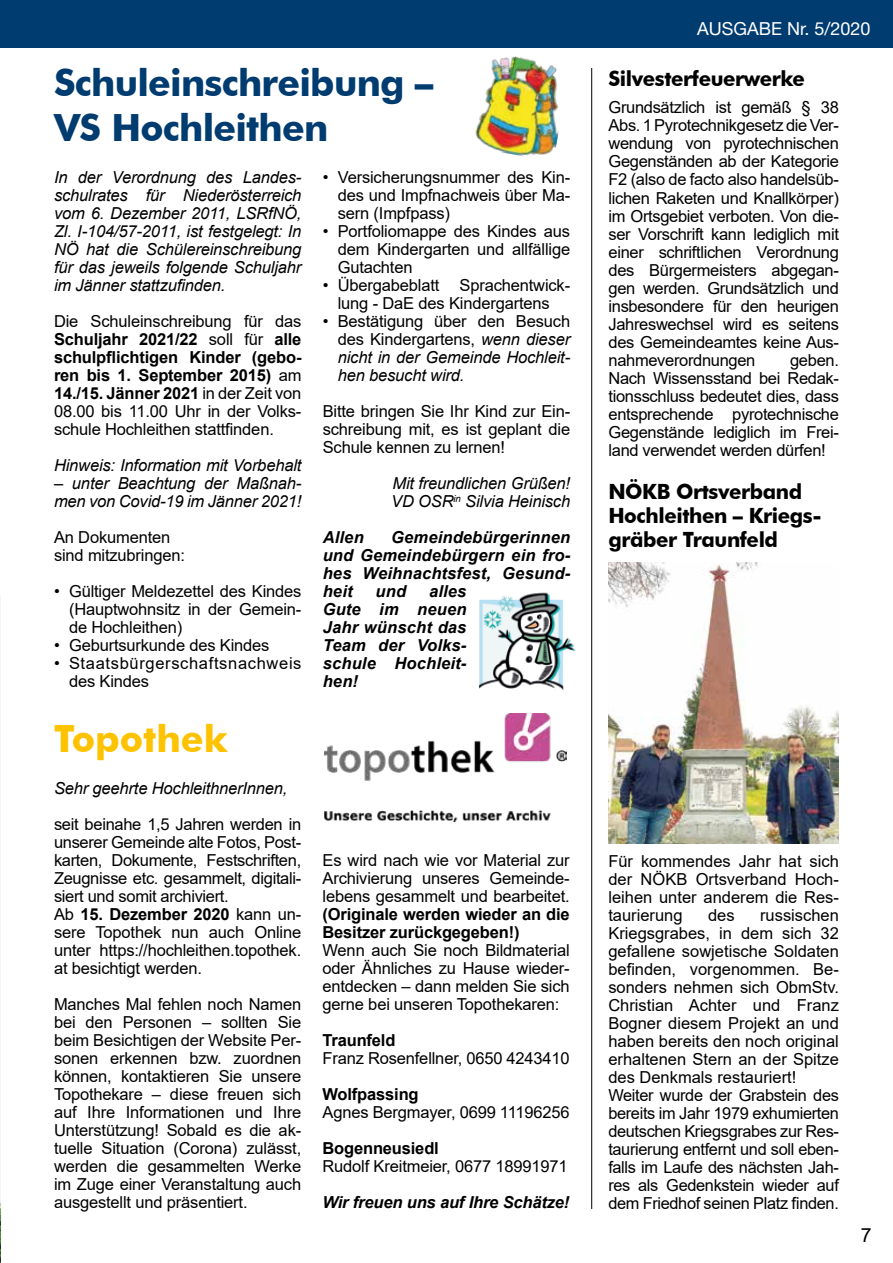
<style>
.page{position:relative;width:893px;height:1263px;background:#fff}
.page>*{position:absolute;margin:0;border:0;box-sizing:border-box;transform-origin:0 0}
.t1{font:700 37.5px/45px "Futura BT";letter-spacing:-.02em;color:#003c70}
.t2{font:700 37.5px "Futura BT";color:#fdc300}
.t3{font:700 21px/24px "Futura BT";letter-spacing:-.02em;color:#000}
.t4{font:19.5px "Arial";color:#000}
.t5{font:18px "Helvetica Neue LT Std";color:#fff}
.t6{font:16.5px/18px "Arial";letter-spacing:-.01em;color:#000;text-align:justify}
.t7{font:italic 16.5px/18px "Arial";letter-spacing:-.01em;color:#000;text-align:justify}
.t8{font:italic 700 16.5px/18px "Arial";letter-spacing:.01em;color:#000;text-align:justify}
.t9{font:700 16.5px/18px "Arial";letter-spacing:-.01em;color:#000}
.t10{font:16.5px/18px "Arial";letter-spacing:.04em;color:#000}
.t11{font:italic 700 16.5px "Arial";letter-spacing:-.01em;color:#000}
.s1{font-weight:700}
.s2{font-style:normal}
</style>
<div class="page">
<div style="left:0;top:0;width:893px;height:48px;background:#003c70"></div>
<img style="left:608px;top:563px;width:231px;height:281px">
<img style="left:479px;top:592px;width:97px;height:98px">
<img style="left:475px;top:56px;width:84px;height:100px">
<hr style="left:591px;top:68px;width:1px;height:1141px;background:#000">
<img style="left:325px;top:714px;width:241px;height:107px">
<img style="left:0;top:1153px;width:1px;height:110px">
<h1 class="t1" style="left:54px;top:60px;width:381px">Schuleinschreibung –<br>VS Hochleithen</h1>
<p class="t7" style="left:54px;top:169px;width:249px">In der Verordnung des Landes&shy;schulrates für Niederösterreich vom 6. Dezember 2011, LSRfNÖ, Zl. I-104/57-2011, ist festgelegt: In NÖ hat die Schülereinschreibung für das jeweils folgende Schuljahr im Jänner stattzufinden.</p>
<p class="t6" style="left:54px;top:312px;width:249px">Die Schuleinschreibung für das <span class="s1">Schuljahr 2021/22</span> soll für <span class="s1">alle schulpflichtigen Kinder (gebo&shy;ren bis 1. September 2015)</span> am <span class="s1">14./15. Jänner 2021</span> in der Zeit von 08.00 bis 11.00 Uhr in der Volks&shy;schule Hochleithen stattfinden.</p>
<p class="t7" style="left:54px;top:457px;width:249px">Hinweis: Information mit Vorbehalt</p>
<p class="t7" style="left:54px;top:475px;width:249px">– unter Beachtung der Maßnah&shy;men von Covid-19 im Jänner 2021!</p>
<p class="t6" style="left:54px;top:528px;width:133px">An Dokumenten sind mitzubringen:</p>
<p class="t6" style="left:69px;top:582px;width:234px;text-indent:-15px">• Gültiger Meldezettel des Kindes (Hauptwohnsitz in der Gemein&shy;de Hochleithen)</p>
<p class="t6" style="left:54px;top:636px;width:217px">• Geburtsurkunde des Kindes</p>
<p class="t10" style="left:69px;top:654px;width:234px;text-indent:-15px">• Staatsbürgerschaftsnachweis des Kindes</p>
<h1 class="t2" style="left:54px;top:716px;width:175px">Topothek</h1>
<p class="t7" style="left:54px;top:779px;width:235px">Sehr geehrte HochleithnerInnen,</p>
<p class="t6" style="left:54px;top:815px;width:249px;text-align:left">seit beinahe 1,5 Jahren werden in unserer Gemeinde alte Fotos, Post&shy;karten, Dokumente, Festschriften,<br>Zeugnisse etc. gesammelt, digitali&shy;siert und somit archiviert.<br>Ab <span class="s1">15. Dezember 2020</span> kann un&shy;sere Topothek nun auch Online unter https://hochleithen.topothek. at besichtigt werden.</p>
<p class="t6" style="left:54px;top:995px;width:249px">Manches Mal fehlen noch Namen bei den Personen – sollten Sie beim Besichtigen der Website Per&shy;sonen erkennen bzw. zuordnen können, kontaktieren Sie unsere Topothekare – diese freuen sich auf Ihre Informationen und Ihre Unterstützung! Sobald es die ak&shy;tuelle Situation (Corona) zulässt, werden die gesammelten Werke im Zuge einer Veranstaltung auch ausgestellt und präsentiert.</p>
<p class="t6" style="left:338px;top:168px;width:234px;text-indent:-15px">• Versicherungsnummer des Kin&shy;des und Impfnachweis über Ma&shy;sern (Impfpass)</p>
<p class="t6" style="left:338px;top:222px;width:234px;text-indent:-15px">• Portfoliomappe des Kindes aus dem Kindergarten und allfällige Gutachten</p>
<p class="t6" style="left:323px;top:276px;width:249px;text-align:center">• Übergabeblatt Sprachentwick&shy;lung - DaE des Kindergartens</p>
<p class="t7" style="left:338px;top:313px;width:234px;text-indent:-15px"><span class="s2">• Bestätigung über den Besuch des Kindergartens,</span> wenn dieser nicht in der Gemeinde Hochleit&shy;hen besucht wird.</p>
<p class="t6" style="left:323px;top:402px;width:249px">Bitte bringen Sie Ihr Kind zur Ein&shy;schreibung mit, es ist geplant die Schule kennen zu lernen!</p>
<p class="t7" style="left:391px;top:475px;width:180px">Mit freundlichen Grüßen!<br>VD OSR<sup>in</sup> Silvia Heinisch</p>
<p class="t8" style="left:323px;top:529px;width:43px">Allen</p>
<p class="t8" style="left:323px;top:529px;width:249px;text-indent:68px">Gemeindebürgerinnen und Gemeindebürgern ein fro&shy;hes Weihnachtsfest, Gesund&shy;heit</p>
<p class="t8" style="left:323px;top:583px;width:145px;text-indent:106px">alles Gute im neuen Jahr wünscht das Team der Volks&shy;schule Hochleit&shy;hen!</p>
<p class="t8" style="left:376px;top:583px;width:32px">und</p>
<p class="t6" style="left:323px;top:851px;width:249px">Es wird nach wie vor Material zur Archivierung unseres Gemeinde&shy;lebens gesammelt und bearbeitet.</p>
<p class="t9" style="left:323px;top:905px;width:249px">(Originale werden wieder an die<br>Besitzer zurückgegeben!)</p>
<p class="t6" style="left:323px;top:941px;width:249px">Wenn auch Sie noch Bildmaterial oder Ähnliches zu Hause wieder&shy;entdecken – dann melden Sie sich gerne bei unseren Topothekaren:</p>
<p class="t9" style="left:323px;top:1031px;width:74px">Traunfeld</p>
<p class="t6" style="left:323px;top:1049px;width:249px">Franz Rosenfellner, 0650 4243410</p>
<p class="t9" style="left:323px;top:1085px;width:98px">Wolfpassing</p>
<p class="t6" style="left:323px;top:1103px;width:249px">Agnes Bergmayer, 0699 11196256</p>
<p class="t9" style="left:323px;top:1139px;width:118px">Bogenneusiedl</p>
<p class="t6" style="left:323px;top:1157px;width:247px">Rudolf Kreitmeier, 0677 18991971</p>
<p class="t11" style="left:323px;top:1191px;width:248px">Wir freuen uns auf Ihre Schätze!</p>
<p class="t5" style="left:697px;top:18px;width:175px">AUSGABE Nr. 5/2020</p>
<p class="t3" style="left:608px;top:67px;width:198px">Silvesterfeuerwerke</p>
<p class="t6" style="left:608px;top:99px;width:232px">Grundsätzlich ist gemäß § 38<br>Abs. 1 Pyrotechnikgesetz die Ver&shy;wendung von pyrotechnischen Gegenständen ab der Kategorie F2 (also de facto also handelsüb&shy;lichen Raketen und Knallkörper) im Ortsgebiet verboten. Von die&shy;ser Vorschrift kann lediglich mit einer schriftlichen Verordnung des Bürgermeisters abgegan&shy;gen werden. Grundsätzlich und insbesondere für den heurigen Jahreswechsel wird es seitens des Gemeindeamtes keine Aus&shy;nahmeverordnungen</p>
<p class="t6" style="left:608px;top:351px;width:232px;text-indent:182px">geben.<br>Nach Wissensstand bei Redak&shy;tionsschluss bedeutet dies, dass entsprechende pyrotechnische Gegenstände lediglich im Frei&shy;land verwendet werden dürfen!</p>
<p class="t3" style="left:608px;top:479px;width:215px">NÖKB Ortsverband<br>Hochleithen – Kriegs&shy;gräber Traunfeld</p>
<p class="t6" style="left:608px;top:852px;width:232px">Für kommendes Jahr hat sich der NÖKB Ortsverband Hoch&shy;leihen unter anderem die Res&shy;taurierung</p>
<p class="t6" style="left:608px;top:906px;width:232px;text-align:left;text-indent:152px">russischen<br>Kriegsgrabes, in dem sich 32 gefallene sowjetische Soldaten befinden, vorgenommen. Be&shy;sonders nehmen sich ObmStv.<br>Christian Achter und Franz<br>Bogner diesem Projekt an und haben bereits den noch original erhaltenen Stern an der Spitze des Denkmals restauriert!<br>Weiter wurde der Grabstein des bereits im Jahr 1979 exhumierten deutschen Kriegsgrabes zur Res&shy;taurierung entfernt und soll eben&shy;falls im Laufe des nächsten Jah&shy;res als Gedenkstein wieder auf dem Friedhof seinen Platz finden.</p>
<p class="t6" style="left:708px;top:906px;width:28px">des</p>
<p class="t4" style="left:861px;top:1222px;width:12px">7</p>
</div>
